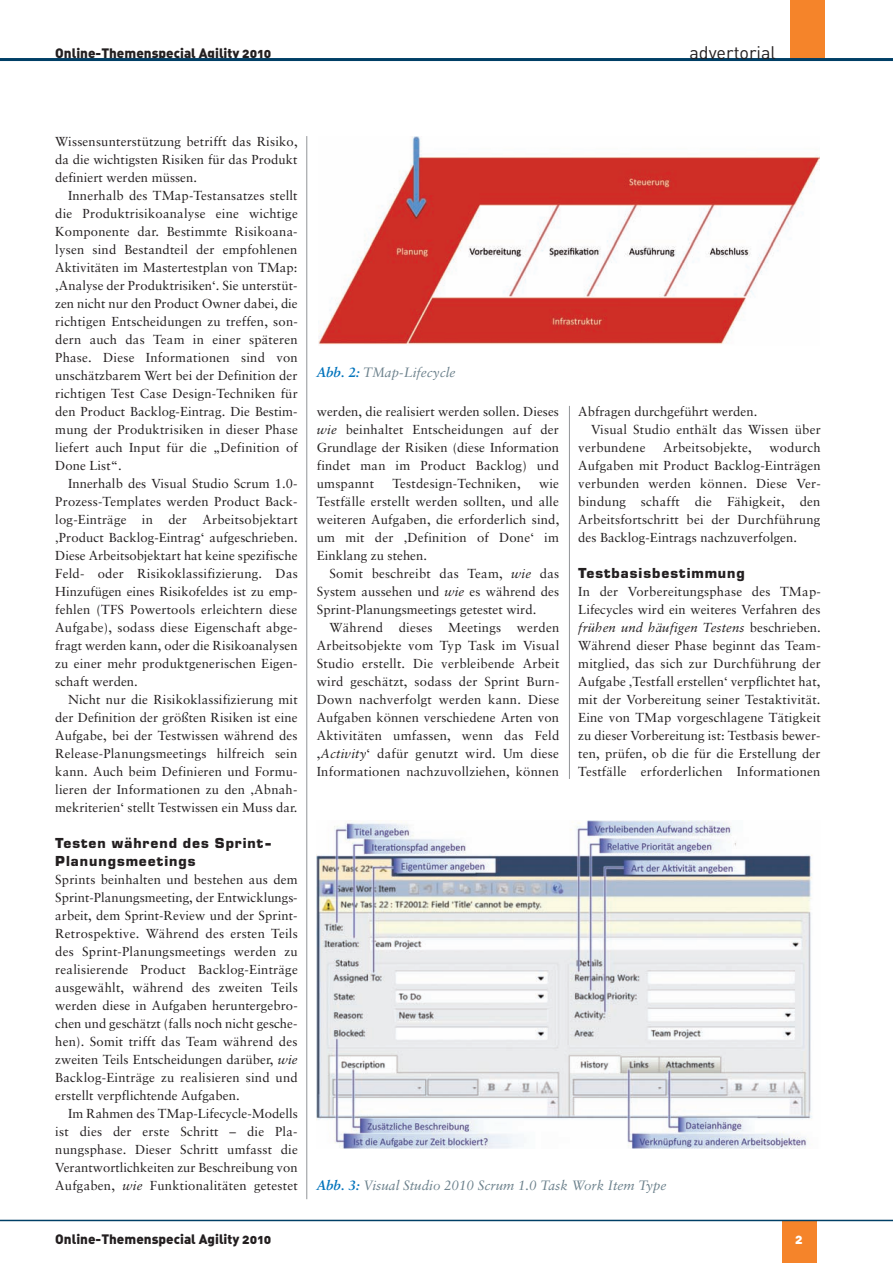
<style>
.page{position:relative;width:893px;height:1263px;background:#fff}
.page>*{position:absolute;margin:0;border:0;box-sizing:border-box;transform-origin:0 0}
.t1{font:18px "DIN";color:#231f20}
.t2{font:700 14.25px/18px "Eurostile BQ";letter-spacing:.07em;color:#231f20}
.t3{font:italic 13.5px "Sabon";color:#6c818c}
.t4{font:13.5px "DIN Black Alternate";color:#231f20}
.t5{font:13.5px "DIN Black Alternate";color:#fff}
.t6{font:13.05px/18px "Sabon";letter-spacing:.015em;color:#231f20;text-align:justify}
.s1{font-style:italic}
.s2{font-weight:700;color:#0073bc}
</style>
<div class="page">
<hr style="left:306px;top:136px;width:1px;height:1063px;background:#939598">
<hr style="left:569px;top:406px;width:1px;height:373px;background:#939598">
<div style="left:782px;top:1220px;width:34px;height:43px;background:#f5842a"></div>
<div style="left:791px;top:0;width:34px;height:60px;background:#f5842a"></div>
<hr style="left:0;top:58px;width:893px;height:3px;background:#003f66">
<hr style="left:0;top:1220px;width:893px;height:1px;background:#003f66">
<img style="left:318px;top:136px;width:501px;height:209px">
<img style="left:317px;top:820px;width:495px;height:329px">
<p class="t4" style="left:55px;top:48px;width:218px">Online-Themenspecial Agility 2010</p>
<h1 class="t1" style="left:689px;top:46px;width:88px">advertorial</h1>
<p class="t6" style="left:55px;top:133px;width:244px">Wissens unterstützung betrifft das Risiko, da die wichtigsten Risiken für das Produkt definiert werden müssen.</p>
<p class="t6" style="left:55px;top:187px;width:244px;text-indent:13px">Innerhalb des TMap-Testansatzes stellt die Produktrisikoanalyse eine wichtige Komponente dar. Bestimmte Risikoana - lysen sind Bestandteil der empfohlenen Aktivitäten im Mastertestplan von TMap: ‚Analyse der Produktrisiken‘. Sie unterstüt&shy;zen nicht nur den Product Owner dabei, die richtigen Entscheidungen zu treffen, son&shy;dern auch das Team in einer späteren Phase. Diese Informationen sind von unschätzbarem Wert bei der Definition der richtigen Test Case Design-Techniken für den Product Backlog-Eintrag. Die Bestim - mung der Produktrisiken in dieser Phase liefert auch Input für die „Definition of Done List“.</p>
<p class="t6" style="left:55px;top:475px;width:244px;text-indent:13px">Innerhalb des Visual Studio Scrum 1.0- Prozess-Templates werden Product Back - log-Einträge in der Arbeitsobjektart ‚Product Backlog-Eintrag‘ aufgeschrieben.<br>Diese Arbeitsobjektart hat keine spezifische Feld- oder Risikoklassifizierung. Das Hinzufügen eines Risikofeldes ist zu emp&shy;fehlen (TFS Powertools erleichtern diese Aufgabe), sodass diese Eigenschaft abge&shy;fragt werden kann, oder die Risikoanalysen zu einer mehr produktgenerischen Eigen - schaft werden.</p>
<p class="t6" style="left:55px;top:691px;width:244px;text-indent:13px">Nicht nur die Risikoklassifizierung mit der Definition der größten Risiken ist eine Aufgabe, bei der Testwissen während des Release-Planungsmeetings hilfreich sein kann. Auch beim Definieren und Formu - lieren der Informationen zu den ‚Abnah - mekriterien‘ stellt Testwissen ein Muss dar.</p>
<p class="t2" style="left:55px;top:835px;width:218px">Testen während des Sprint-<br>Planungsmeetings</p>
<p class="t6" style="left:55px;top:871px;width:244px">Sprints beinhalten und bestehen aus dem Sprint-Planungsmeeting, der Entwicklungs - arbeit, dem Sprint-Review und der Sprint-Retrospektive. Während des ersten Teils des Sprint-Planungsmeetings werden zu realisierende Product Backlog-Einträge ausgewählt, während des zweiten Teils werden diese in Aufgaben heruntergebro&shy;chen und geschätzt (falls noch nicht gesche&shy;hen). Somit trifft das Team während des zweiten Teils Entscheidungen darüber, <span class="s1">wie </span>Backlog-Einträge zu realisieren sind und erstellt verpflichtende Aufgaben.</p>
<p class="t6" style="left:55px;top:1105px;width:244px;text-indent:13px">Im Rahmen des TMap-Lifecycle-Modells ist dies der erste Schritt – die Pla - nungsphase. Dieser Schritt umfasst die Verantwortlichkeiten zur Beschreibung von Aufgaben, <span class="s1">wie</span> Funktionalitäten getestet</p>
<p class="t3" style="left:317px;top:367px;width:140px"><span class="s2">Abb. 2:</span> TMap-Lifecycle</p>
<p class="t6" style="left:317px;top:403px;width:244px">werden, die realisiert werden sollen. Dieses <span class="s1">wie</span> beinhaltet Entscheidungen auf der Grundlage der Risiken (diese Information findet man im Product Backlog) und umspannt</p>
<p class="t6" style="left:392px;top:475px;width:130px">Test design-Techniken,</p>
<p class="t6" style="left:317px;top:475px;width:244px;text-indent:222px">wie Testfälle erstellt werden sollten, und alle weiteren Aufgaben, die erforderlich sind, um mit der ‚Definition of Done‘ im Einklang zu stehen.</p>
<p class="t6" style="left:317px;top:565px;width:244px;text-indent:13px">Somit beschreibt das Team, <span class="s1">wie</span> das System aussehen und <span class="s1">wie</span> es während des Sprint-Planungsmeetings getestet wird.</p>
<p class="t6" style="left:317px;top:619px;width:244px;text-indent:13px">Während dieses Meetings werden Arbeitsobjekte vom Typ Task im Visual Studio erstellt. Die verbleibende Arbeit wird geschätzt, sodass der Sprint Burn-Down nachverfolgt werden kann. Diese Aufgaben können verschiedene Arten von Aktivitäten umfassen, wenn das Feld ,<span class="s1">Activity</span>‘ dafür genutzt wird. Um diese Informationen nachzuvollziehen, können</p>
<p class="t6" style="left:578px;top:403px;width:181px">Abfragen durchgeführt werden.</p>
<p class="t6" style="left:591px;top:421px;width:231px">Visual Studio enthält das Wissen über</p>
<p class="t6" style="left:578px;top:439px;width:69px">verbundene</p>
<p class="t6" style="left:663px;top:439px;width:90px">Arbeitsobjekte,</p>
<p class="t6" style="left:578px;top:439px;width:244px;text-indent:191px">wodurch Aufgaben mit Product Backlog-Einträgen verbunden werden können. Diese Ver - bindung schafft die Fähigkeit, den Arbeitsfortschritt bei der Durchführung des Backlog-Eintrags nachzuverfolgen.</p>
<p class="t2" style="left:578px;top:565px;width:168px">Testbasisbestimmung</p>
<p class="t6" style="left:578px;top:583px;width:244px">In der Vorbereitungsphase des TMap-Lifecycles wird ein weiteres Verfahren des <span class="s1">frühen und häufigen Testens</span> beschrieben.<br>Während dieser Phase beginnt das Team - mitglied, das sich zur Durchführung der Aufgabe ‚Testfall erstellen‘ verpflichtet hat, mit der Vorbereitung seiner Testaktivität.<br>Eine von TMap vorgeschlagene Tätigkeit zu dieser Vorbereitung ist: Testbasis bewer&shy;ten, prüfen, ob die für die Erstellung der Testfälle erforderlichen Informationen</p>
<p class="t3" style="left:317px;top:1180px;width:351px"><span class="s2">Abb. 3:</span> Visual Studio 2010 Scrum 1.0 Task Work Item Type</p>
<p class="t4" style="left:55px;top:1234px;width:218px">Online-Themenspecial Agility 2010</p>
<p class="t5" style="left:795px;top:1234px;width:9px">2</p>
</div>
